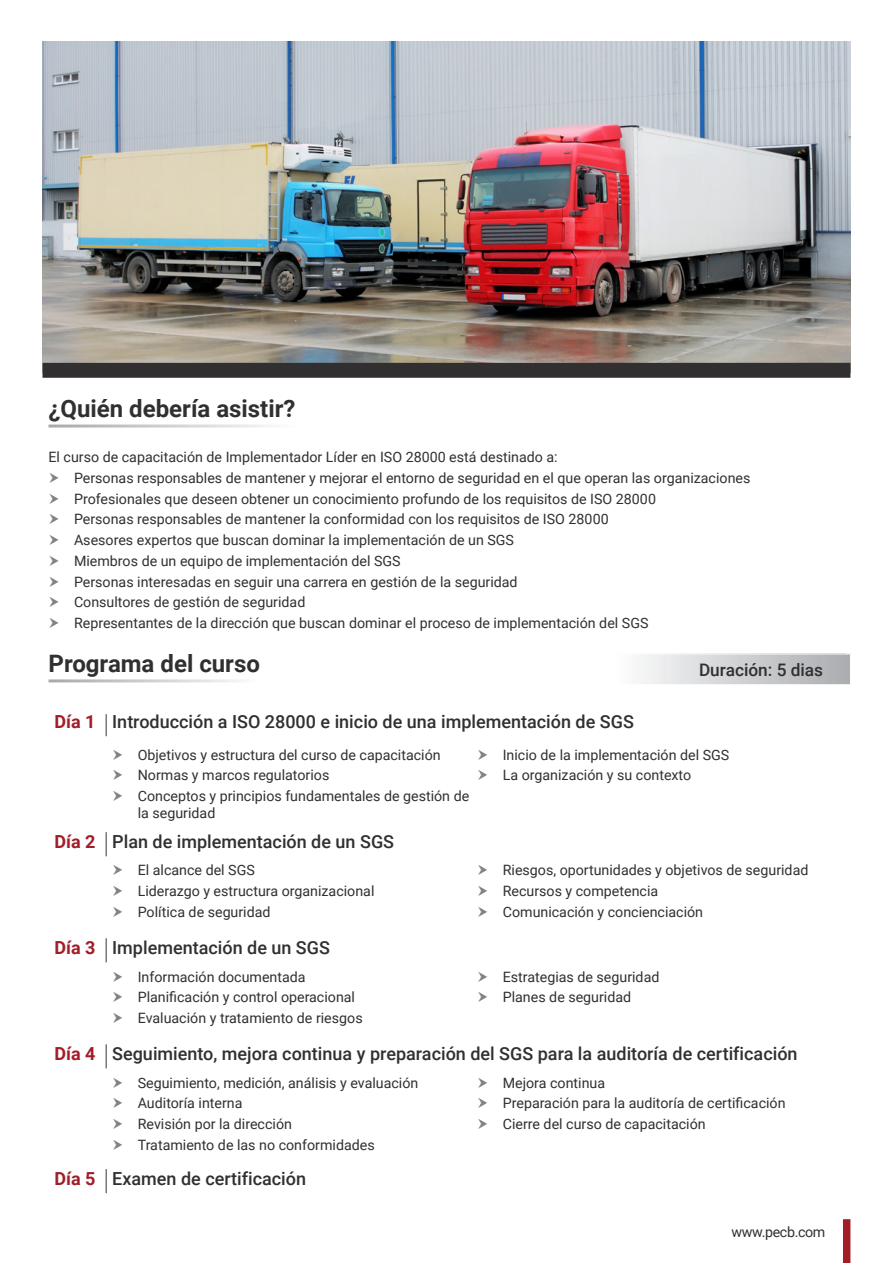
<style>
.page{position:relative;width:893px;height:1263px;background:#fff}
.page>*{position:absolute;margin:0;border:0;box-sizing:border-box;transform-origin:0 0}
.t1{font:700 24px "Roboto";color:#312f30}
.t2{font:500 18px "Roboto";color:#312f30}
.t3{font:700 18px "Roboto";color:#a11e29}
.t4{font:500 17.25px "Roboto";color:#312f30}
.Bullet_Points{font:14.25px/16.5px "Roboto";color:#312f30}
.Bullet_Points-2{font:14.25px "Roboto";letter-spacing:-.025em;color:#312f30}
</style>
<div class="page">
<img style="left:43px;top:42px;width:807px;height:321px">
<div style="left:43px;top:363px;width:807px;height:15px;background:#312f30"></div>
<svg style="left:642px;top:655px;width:208px;height:29px;background:#cecfd1"></svg>
<hr style="left:105px;top:714px;width:2px;height:22px;background:#76787b">
<hr style="left:105px;top:832px;width:2px;height:24px;background:#76787b">
<hr style="left:105px;top:938px;width:2px;height:24px;background:#76787b">
<hr style="left:105px;top:1044px;width:2px;height:24px;background:#76787b">
<hr style="left:105px;top:1169px;width:2px;height:24px;background:#76787b">
<div style="left:843px;top:1219px;width:7px;height:44px;background:#a11e29"></div>
<p class="t1" style="left:49px;top:392px;width:248px">¿Quién debería asistir?</p>
<p class="Bullet_Points" style="left:49px;top:448px;width:511px">El curso de capacitación de Implementador Líder en ISO 28000 está destinado a:</p>
<p class="Bullet_Points" style="left:74px;top:469px;width:678px">Personas responsables de mantener y mejorar el entorno de seguridad en el que operan las organizaciones</p>
<p class="Bullet_Points" style="left:74px;top:490px;width:583px">Profesionales que deseen obtener un conocimiento profundo de los requisitos de ISO 28000</p>
<p class="Bullet_Points" style="left:74px;top:510px;width:536px">Personas responsables de mantener la conformidad con los requisitos de ISO 28000</p>
<p class="Bullet_Points" style="left:74px;top:531px;width:441px">Asesores expertos que buscan dominar la implementación de un SGS</p>
<p class="Bullet_Points" style="left:74px;top:552px;width:328px">Miembros de un equipo de implementación del SGS</p>
<p class="Bullet_Points" style="left:74px;top:573px;width:445px">Personas interesadas en seguir una carrera en gestión de la seguridad</p>
<p class="Bullet_Points" style="left:74px;top:594px;width:233px">Consultores de gestión de seguridad</p>
<p class="Bullet_Points" style="left:74px;top:614px;width:576px">Representantes de la dirección que buscan dominar el proceso de implementación del SGS</p>
<p class="t1" style="left:49px;top:647px;width:213px">Programa del curso</p>
<p class="t4" style="left:699px;top:657px;width:126px">Duración: 5 dias</p>
<p class="t3" style="left:55px;top:709px;width:43px">Día 1</p>
<p class="t2" style="left:112px;top:709px;width:523px">Introducción a ISO 28000 e inicio de una implementación de SGS</p>
<p class="Bullet_Points" style="left:138px;top:746px;width:304px">Objetivos y estructura del curso de capacitación</p>
<p class="Bullet_Points" style="left:138px;top:766px;width:193px">Normas y marcos regulatorios</p>
<p class="Bullet_Points" style="left:138px;top:787px;width:333px">Conceptos y principios fundamentales de gestión de la seguridad</p>
<p class="Bullet_Points" style="left:503px;top:746px;width:228px">Inicio de la implementación del SGS</p>
<p class="Bullet_Points" style="left:503px;top:766px;width:190px">La organización y su contexto</p>
<p class="t3" style="left:55px;top:829px;width:43px">Día 2</p>
<p class="t2" style="left:112px;top:829px;width:283px">Plan de implementación de un SGS</p>
<p class="Bullet_Points" style="left:138px;top:862px;width:119px">El alcance del SGS</p>
<p class="Bullet_Points" style="left:138px;top:882px;width:238px">Liderazgo y estructura organizacional</p>
<p class="Bullet_Points" style="left:138px;top:903px;width:134px">Política de seguridad</p>
<p class="t3" style="left:55px;top:935px;width:43px">Día 3</p>
<p class="t2" style="left:112px;top:935px;width:219px">Implementación de un SGS</p>
<p class="Bullet_Points" style="left:138px;top:968px;width:169px">Información documentada</p>
<p class="Bullet_Points" style="left:138px;top:988px;width:219px">Planificación y control operacional</p>
<p class="Bullet_Points" style="left:138px;top:1009px;width:226px">Evaluación y tratamiento de riesgos</p>
<p class="Bullet_Points" style="left:503px;top:862px;width:307px">Riesgos, oportunidades y objetivos de seguridad</p>
<p class="Bullet_Points" style="left:503px;top:882px;width:157px">Recursos y competencia</p>
<p class="Bullet_Points" style="left:503px;top:903px;width:202px">Comunicación y concienciación</p>
<p class="Bullet_Points" style="left:503px;top:968px;width:158px">Estrategias de seguridad</p>
<p class="Bullet_Points" style="left:503px;top:988px;width:130px">Planes de seguridad</p>
<p class="t3" style="left:55px;top:1041px;width:43px">Día 4</p>
<p class="t2" style="left:112px;top:1041px;width:687px">Seguimiento, mejora continua y preparación del SGS para la auditoría de certificación</p>
<p class="Bullet_Points" style="left:138px;top:1074px;width:282px">Seguimiento, medición, análisis y evaluación</p>
<p class="Bullet_Points" style="left:138px;top:1094px;width:106px">Auditoría interna</p>
<p class="Bullet_Points" style="left:138px;top:1115px;width:156px">Revisión por la dirección</p>
<p class="Bullet_Points" style="left:138px;top:1136px;width:238px">Tratamiento de las no conformidades</p>
<p class="Bullet_Points" style="left:503px;top:1074px;width:104px">Mejora continua</p>
<p class="Bullet_Points" style="left:503px;top:1094px;width:284px">Preparación para la auditoría de certificación</p>
<p class="Bullet_Points" style="left:503px;top:1115px;width:204px">Cierre del curso de capacitación</p>
<p class="t3" style="left:55px;top:1166px;width:43px">Día 5</p>
<p class="t2" style="left:112px;top:1166px;width:195px">Examen de certificación</p>
<p class="Bullet_Points-2" style="left:731px;top:1221px;width:95px">www.pecb.com</p>
</div>
